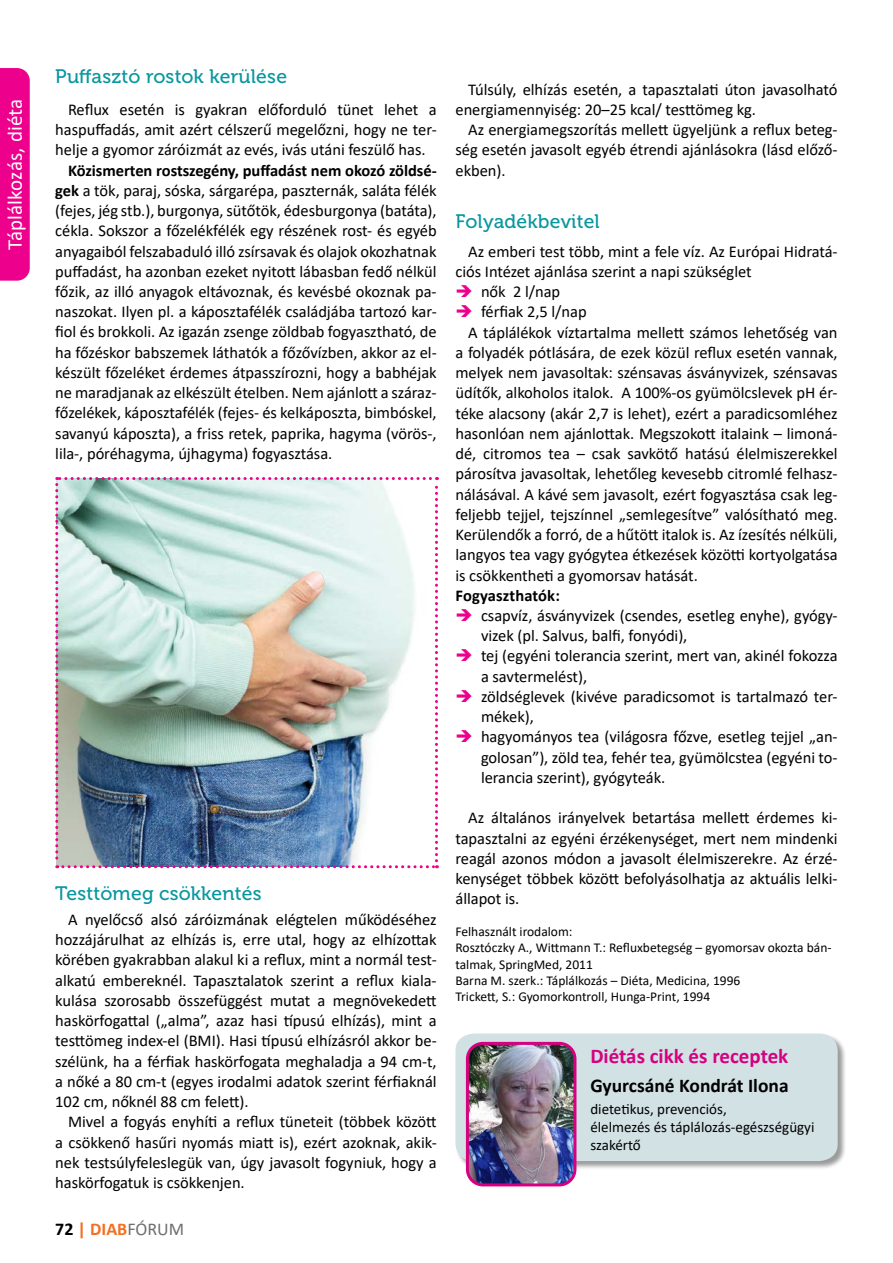
<style>
.page{position:relative;width:893px;height:1263px;background:#fff}
.page>*{position:absolute;margin:0;border:0;box-sizing:border-box;transform-origin:0 0}
.t1{font:700 21px "Calibri";color:#d60080}
.t2{font:21px "Calibri";letter-spacing:.01em;color:#fff}
.t3{font:19.5px "Museo 500";letter-spacing:.01em;color:#09979f}
.t4{font:700 19.5px "Calibri";color:#000}
.t5{font:700 18px "Calibri";color:#f36f21}
.t6{font:16.5px/20.2px "Calibri";letter-spacing:-.005em;color:#000;text-align:justify}
.t7{font:700 16.5px "Calibri";letter-spacing:.01em;color:#000}
.t8{font:15px/18px "Calibri";color:#000}
.t9{font:13.5px/16.2px "Calibri";color:#000}
.s1{font-weight:700}
.s2{color:#000}
.s3{font-weight:400;color:#6d6e71}
.s4{color:#ec008c}
</style>
<div class="page">
<div style="left:0;top:68px;width:30px;height:213px;background:#ec008c"></div>
<div style="left:455px;top:1033px;width:392px;height:137px;background:#000;opacity:.4"></div>
<div style="left:455px;top:1033px;width:383px;height:128px;background:#d2e1e4"></div>
<img style="left:467px;top:1043px;width:107px;height:142px">
<div style="left:466px;top:1042px;width:110px;height:144px;border:3px solid #d60080;border-radius:16px"></div>
<img style="left:55px;top:477px;width:383px;height:391px">
<p class="t2" style="left:0;top:250px;width:153px;rotate:-90deg">Táplálkozás, diéta</p>
<p class="t3" style="left:55px;top:65px;width:233px">Puffasztó rostok kerülése</p>
<p class="t6" style="left:55px;top:99px;width:383px;text-indent:13px">Reflux esetén is gyakran előforduló tünet lehet a haspuffadás, amit azért célszerű megelőzni, hogy ne ter&shy;helje a gyomor záróizmát az evés, ivás utáni feszülő has.</p>
<p class="t6" style="left:55px;top:159px;width:383px;text-indent:13px"><span class="s1">Közismerten rostszegény, puffadást nem okozó zöldsé&shy;gek</span> a tök, paraj, sóska, sárgarépa, paszternák, saláta félék (fejes, jég stb.), burgonya, sütőtök, édesburgonya (batáta), cékla. Sokszor a főzelékfélék egy részének rost- és egyéb anyagaiból felszabaduló illó zsírsavak és olajok okozhatnak puffadást, ha azonban ezeket nyitott lábasban fedő nélkül főzik, az illó anyagok eltávoznak, és kevésbé okoznak pa&shy;naszokat. Ilyen pl. a káposztafélék családjába tartozó kar&shy;fiol és brokkoli. Az igazán zsenge zöldbab fogyasztható, de ha főzéskor babszemek láthatók a főzővízben, akkor az el&shy;készült főzeléket érdemes átpasszírozni, hogy a babhéjak ne maradjanak az elkészült ételben. Nem ajánlott a száraz&shy;főzelékek, káposztafélék (fejes- és kelkáposzta, bimbóskel, savanyú káposzta), a friss retek, paprika, hagyma (vörös-, lila-, póréhagyma, újhagyma) fogyasztása.</p>
<p class="t3" style="left:55px;top:882px;width:208px">Testtömeg csökkentés</p>
<p class="t6" style="left:55px;top:909px;width:383px;text-indent:13px">A nyelőcső alsó záróizmának elégtelen működéséhez hozzájárulhat az elhízás is, erre utal, hogy az elhízottak körében gyakrabban alakul ki a reflux, mint a normál test&shy;alkatú embereknél. Tapasztalatok szerint a reflux kiala&shy;kulása szorosabb összefüggést mutat a megnövekedett haskörfogattal („alma”, azaz hasi típusú elhízás), mint a testtömeg index-el (BMI). Hasi típusú elhízásról akkor be&shy;szélünk, ha a férfiak haskörfogata meghaladja a 94 cm-t, a nőké a 80 cm-t (egyes irodalmi adatok szerint férfiaknál 102 cm, nőknél 88 cm felett).</p>
<p class="t6" style="left:55px;top:1111px;width:383px;text-indent:13px">Mivel a fogyás enyhíti a reflux tüneteit (többek között a csökkenő hasűri nyomás miatt is), ezért azoknak, akik&shy;nek testsúlyfeleslegük van, úgy javasolt fogyniuk, hogy a haskörfogatuk is csökkenjen.</p>
<p class="t5" style="left:55px;top:1216px;width:130px"><span class="s2">72</span> | DIAB<span class="s3">FÓRUM</span></p>
<p class="t6" style="left:455px;top:78px;width:384px;text-indent:13px">Túlsúly, elhízás esetén, a tapasztalati úton javasolható energiamennyiség: 20–25 kcal/ testtömeg kg.</p>
<p class="t6" style="left:455px;top:119px;width:384px;text-indent:13px">Az energiamegszorítás mellett ügyeljünk a reflux beteg&shy;ség esetén javasolt egyéb étrendi ajánlásokra (lásd előző&shy;ekben).</p>
<p class="t3" style="left:455px;top:211px;width:146px">Folyadékbevitel</p>
<p class="t6" style="left:455px;top:240px;width:384px;text-indent:13px">Az emberi test több, mint a fele víz. Az Európai Hidratá&shy;ciós Intézet ajánlása szerint a napi szükséglet</p>
<p class="t6" style="left:455px;top:281px;width:106px"><span class="s4">➔</span> nők 2 l/nap</p>
<p class="t6" style="left:455px;top:301px;width:133px"><span class="s4">➔</span> férfiak 2,5 l/nap</p>
<p class="t6" style="left:468px;top:321px;width:371px">A táplálékok víztartalma mellett számos lehetőség van</p>
<p class="t6" style="left:455px;top:342px;width:384px">a folyadék pótlására, de ezek közül reflux esetén vannak,</p>
<p class="t6" style="left:455px;top:362px;width:384px">melyek nem javasoltak: szénsavas ásványvizek, szénsavas</p>
<p class="t6" style="left:455px;top:382px;width:384px">üdítők, alkoholos italok. A 100%-os gyümölcslevek pH ér-</p>
<p class="t6" style="left:455px;top:402px;width:384px">téke alacsony (akár 2,7 is lehet), ezért a paradicsomléhez</p>
<p class="t6" style="left:455px;top:423px;width:384px">hasonlóan nem ajánlottak. Megszokott italaink – limoná-</p>
<p class="t6" style="left:455px;top:443px;width:384px">dé, citromos tea – csak savkötő hatású élelmiszerekkel</p>
<p class="t6" style="left:455px;top:463px;width:384px">párosítva javasoltak, lehetőleg kevesebb citromlé felhasz-</p>
<p class="t6" style="left:455px;top:483px;width:384px">nálásával. A kávé sem javasolt, ezért fogyasztása csak leg-</p>
<p class="t6" style="left:455px;top:504px;width:384px">feljebb tejjel, tejszínnel „semlegesítve” valósítható meg.</p>
<p class="t6" style="left:455px;top:524px;width:384px">Kerülendők a forró, de a hűtött italok is. Az ízesítés nélküli,</p>
<p class="t6" style="left:455px;top:544px;width:384px">langyos tea vagy gyógytea étkezések közötti kortyolgatása</p>
<p class="t6" style="left:455px;top:564px;width:244px">is csökkentheti a gyomorsav hatását.</p>
<p class="t7" style="left:455px;top:584px;width:106px">Fogyaszthatók:</p>
<p class="t6" style="left:481px;top:605px;width:358px;text-indent:-26px"><span class="s4">➔</span> csapvíz, ásványvizek (csendes, esetleg enyhe), gyógy&shy;vizek (pl. Salvus, balfi, fonyódi),</p>
<p class="t6" style="left:481px;top:645px;width:358px;text-indent:-26px"><span class="s4">➔</span> tej (egyéni tolerancia szerint, mert van, akinél fokozza a savtermelést),</p>
<p class="t6" style="left:481px;top:686px;width:358px;text-indent:-26px"><span class="s4">➔</span> zöldséglevek (kivéve paradicsomot is tartalmazó ter&shy;mékek),</p>
<p class="t6" style="left:481px;top:726px;width:358px;text-indent:-26px"><span class="s4">➔</span> hagyományos tea (világosra főzve, esetleg tejjel „an&shy;golosan”), zöld tea, fehér tea, gyümölcstea (egyéni to&shy;lerancia szerint), gyógyteák.</p>
<p class="t6" style="left:455px;top:807px;width:384px;text-indent:13px">Az általános irányelvek betartása mellett érdemes ki&shy;tapasztalni az egyéni érzékenységet, mert nem mindenki reagál azonos módon a javasolt élelmiszerekre. Az érzé&shy;kenységet többek között befolyásolhatja az aktuális lelki&shy;állapot is.</p>
<p class="t9" style="left:455px;top:923px;width:378px">Felhasznált irodalom:<br>Rosztóczky A., Wittmann T.: Refluxbetegség – gyomorsav okozta bán&shy;talmak, SpringMed, 2011<br>Barna M. szerk.: Táplálkozás – Diéta, Medicina, 1996<br>Trickett, S.: Gyomorkontroll, Hunga-Print, 1994</p>
<p class="t1" style="left:590px;top:1041px;width:199px">Diétás cikk és receptek</p>
<p class="t4" style="left:590px;top:1072px;width:200px">Gyurcsáné Kondrát Ilona</p>
<p class="t8" style="left:590px;top:1100px;width:226px">dietetikus, prevenciós,<br>élelmezés és táplálozás-egészségügyi szakértő</p>
</div>
